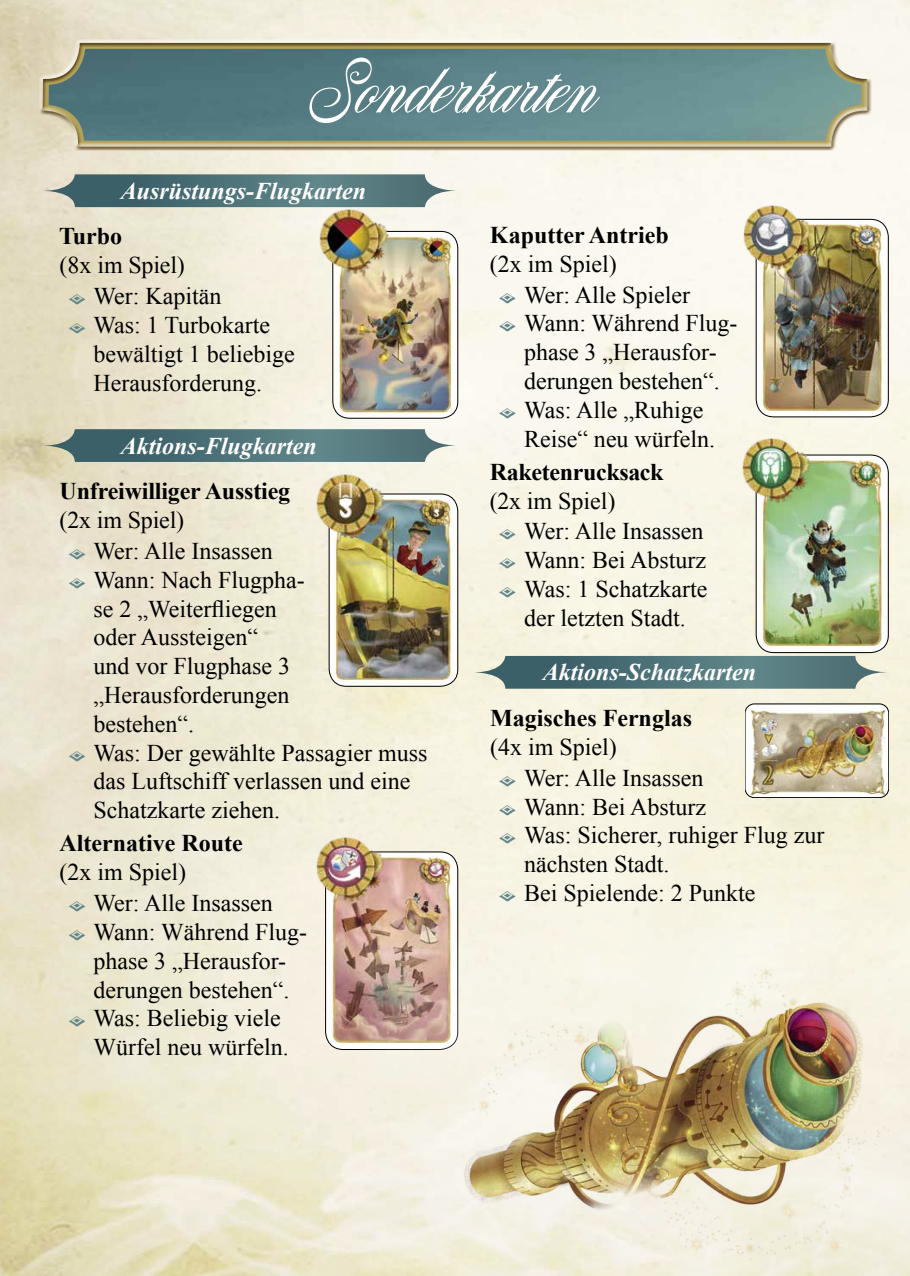
<style>
.page{position:relative;width:910px;height:1276px;background:#fff}
.page>*{position:absolute;margin:0;border:0;box-sizing:border-box;transform-origin:0 0}
.t1{font:700 72px "Nautica";letter-spacing:-.015em;color:#fff}
.t2{font:24px/29.1px "Times New Roman";color:#000}
.t3{font:700 24px "Times New Roman";color:#000}
.t4{font:italic 700 24px "Times New Roman";color:#fff}
</style>
<div class="page">
<img style="left:0;top:0;width:910px;height:1276px">
<div style="left:38px;top:39px;width:834px;height:110px;background:#5f461c;opacity:.75"></div>
<div style="left:291px;top:39px;width:325px;height:102px;background:#61878a;opacity:.75"></div>
<svg style="left:43px;top:174px;width:414px;height:33px;background:#628184"></svg>
<svg style="left:43px;top:429px;width:414px;height:33px;background:#618082"></svg>
<svg style="left:473px;top:656px;width:415px;height:32px;background:#628183"></svg>
<img style="left:745px;top:705px;width:144px;height:92px">
<div style="left:745px;top:704px;width:144px;height:93px;border:1px solid #000;border-radius:9px"></div>
<img style="left:333px;top:231px;width:124px;height:187px">
<div style="left:332px;top:231px;width:126px;height:187px;border:1px solid #000;border-radius:17px"></div>
<img style="left:319px;top:208px;width:69px;height:66px">
<img style="left:330px;top:494px;width:127px;height:191px">
<div style="left:329px;top:493px;width:129px;height:193px;border:1px solid #000;border-radius:17px"></div>
<img style="left:315px;top:474px;width:69px;height:66px">
<img style="left:757px;top:219px;width:130px;height:197px">
<div style="left:756px;top:219px;width:133px;height:198px;border:1px solid #000;border-radius:18px"></div>
<img style="left:742px;top:204px;width:70px;height:66px">
<img style="left:757px;top:455px;width:130px;height:197px">
<div style="left:756px;top:454px;width:133px;height:199px;border:1px solid #000;border-radius:18px"></div>
<img style="left:741px;top:438px;width:69px;height:66px">
<img style="left:326px;top:852px;width:131px;height:197px">
<div style="left:325px;top:851px;width:133px;height:199px;border:1px solid #000;border-radius:18px"></div>
<img style="left:315px;top:836px;width:69px;height:66px">
<img style="left:353px;top:923px;width:557px;height:353px">
<svg style="left:69px;top:294px;width:16px;height:10px"></svg>
<svg style="left:69px;top:323px;width:16px;height:10px"></svg>
<svg style="left:69px;top:549px;width:16px;height:10px"></svg>
<svg style="left:69px;top:578px;width:16px;height:10px"></svg>
<svg style="left:69px;top:751px;width:16px;height:9px"></svg>
<svg style="left:69px;top:901px;width:16px;height:10px"></svg>
<svg style="left:69px;top:930px;width:16px;height:10px"></svg>
<svg style="left:69px;top:1016px;width:16px;height:10px"></svg>
<svg style="left:500px;top:293px;width:15px;height:10px"></svg>
<svg style="left:500px;top:322px;width:15px;height:9px"></svg>
<svg style="left:500px;top:408px;width:15px;height:10px"></svg>
<svg style="left:500px;top:530px;width:15px;height:9px"></svg>
<svg style="left:500px;top:558px;width:15px;height:10px"></svg>
<svg style="left:500px;top:587px;width:15px;height:10px"></svg>
<svg style="left:500px;top:776px;width:16px;height:10px"></svg>
<svg style="left:500px;top:805px;width:16px;height:9px"></svg>
<svg style="left:500px;top:833px;width:16px;height:10px"></svg>
<svg style="left:500px;top:891px;width:16px;height:10px"></svg>
<h1 class="t1" style="left:307px;top:45px;width:293px">Sonderkarten</h1>
<p class="t4" style="left:121px;top:174px;width:247px">Ausrüstungs-Flugkarten</p>
<p class="t3" style="left:59px;top:220px;width:65px">Turbo</p>
<p class="t2" style="left:94px;top:250px;width:203px;text-indent:-34px">(8x im Spiel)<br>Wer: Kapitän<br>Was: 1 Turbokarte bewältigt 1 beliebige<br>Herausforderung.</p>
<p class="t4" style="left:121px;top:429px;width:198px">Aktions-Flugkarten</p>
<p class="t3" style="left:60px;top:474px;width:232px">Unfreiwilliger Ausstieg</p>
<p class="t2" style="left:94px;top:505px;width:336px;text-indent:-34px">(2x im Spiel)<br>Wer: Alle Insassen<br>Wann: Nach Flugpha-<br>se 2 „Weiterfliegen<br>oder Aussteigen“<br>und vor Flugphase 3 „Herausforderungen<br>bestehen“.<br>Was: Der gewählte Passagier muss das Luftschiff verlassen und eine<br>Schatzkarte ziehen.</p>
<p class="t3" style="left:60px;top:826px;width:185px">Alternative Route</p>
<p class="t2" style="left:94px;top:857px;width:215px;text-indent:-34px">(2x im Spiel)<br>Wer: Alle Insassen<br>Wann: Während Flug&shy;phase 3 „Herausfor&shy;derungen bestehen“.<br>Was: Beliebig viele<br>Würfel neu würfeln.</p>
<p class="t3" style="left:490px;top:218px;width:180px">Kaputter Antrieb</p>
<p class="t2" style="left:524px;top:249px;width:215px;text-indent:-34px">(2x im Spiel)<br>Wer: Alle Spieler<br>Wann: Während Flug&shy;phase 3 „Herausfor&shy;derungen bestehen“.<br>Was: Alle „Ruhige<br>Reise“ neu würfeln.</p>
<p class="t3" style="left:490px;top:455px;width:175px">Raketenrucksack</p>
<p class="t2" style="left:524px;top:485px;width:185px;text-indent:-34px">(2x im Spiel)<br>Wer: Alle Insassen<br>Wann: Bei Absturz<br>Was: 1 Schatzkarte der letzten Stadt.</p>
<p class="t4" style="left:543px;top:655px;width:215px">Aktions-Schatzkarten</p>
<p class="t3" style="left:490px;top:701px;width:203px">Magisches Fernglas</p>
<p class="t2" style="left:524px;top:732px;width:302px;text-indent:-34px">(4x im Spiel)<br>Wer: Alle Insassen<br>Wann: Bei Absturz<br>Was: Sicherer, ruhiger Flug zur nächsten Stadt.<br>Bei Spielende: 2 Punkte</p>
</div>
